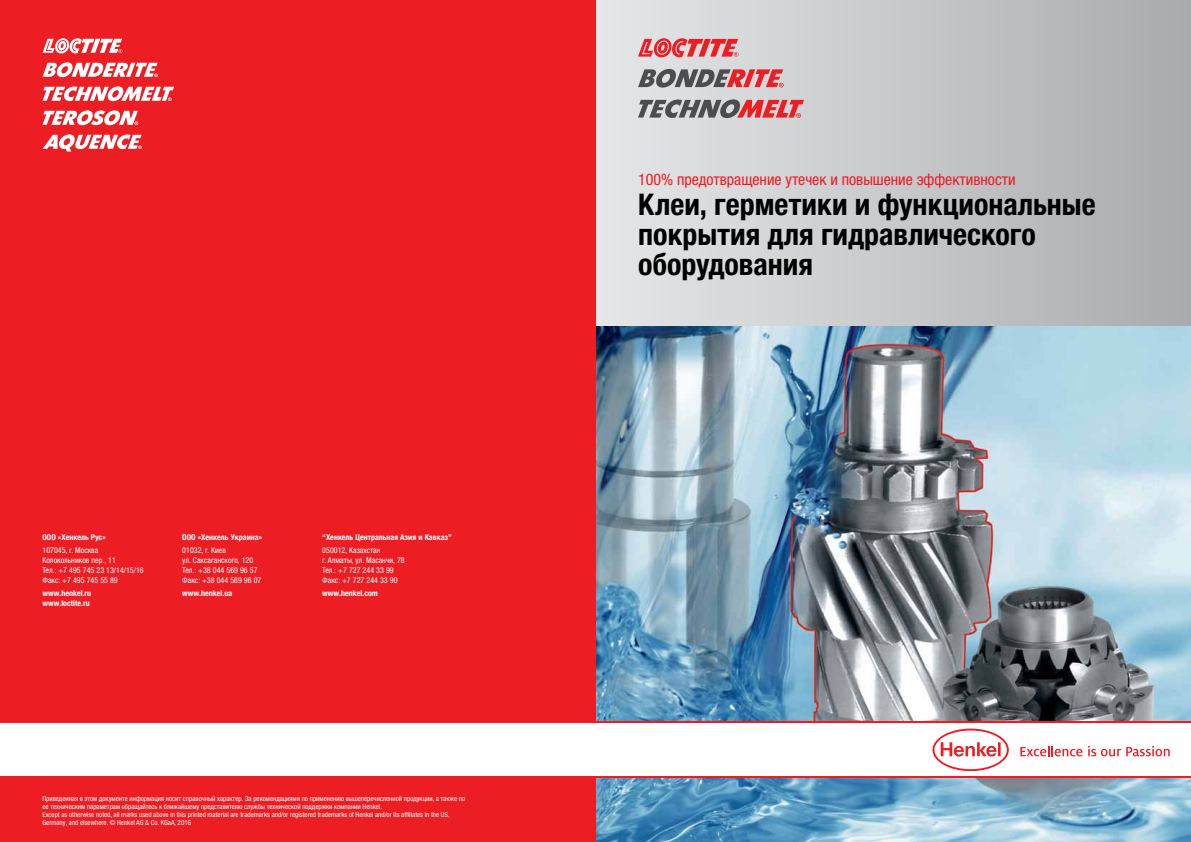
<style>
.page{position:relative;width:1191px;height:842px;background:#fff}
.page>*{position:absolute;margin:0;border:0;box-sizing:border-box;transform-origin:0 0}
.t1{font:700 condensed 30px/30px "Helvetica Neue LTW1 G";color:#000}
.t2{font:condensed 16px "Helvetica Neue LTW1 G";color:#ed1d24}
.t3{font:condensed 8px/10px "Helvetica Neue LTW1 G";color:#fff}
.t4{font:700 condensed 8px/10px "Helvetica Neue LTW1 G";color:#fff}
.t5{font:condensed 7px/8px "Helvetica Neue LTW1 G";color:#fff}
</style>
<div class="page">
<div style="left:595px;top:0;width:596px;height:842px;background:linear-gradient(to right,#e6e7e8,#a8abad)"></div>
<img style="left:595px;top:326px;width:596px;height:516px">
<div style="left:0;top:0;width:595px;height:842px;background:#ed1d24"></div>
<svg style="left:638px;top:99px;width:166px;height:19px;background:#aa7d7f"></svg>
<svg style="left:638px;top:38px;width:100px;height:19px;background:#e57377"></svg>
<svg style="left:638px;top:69px;width:145px;height:19px;background:#a87b7e"></svg>
<div style="left:0;top:721px;width:1191px;height:57px;background:#fff"></div>
<hr style="left:0;top:721px;width:1191px;height:2px;background:#ed1d24">
<hr style="left:0;top:776px;width:1191px;height:2px;background:#ed1d24">
<svg style="left:932px;top:729px;width:76px;height:42px"></svg>
<svg style="left:1020px;top:746px;width:62px;height:10px"></svg>
<svg style="left:1088px;top:746px;width:81px;height:10px"></svg>
<svg style="left:43px;top:38px;width:79px;height:15px"></svg>
<svg style="left:43px;top:62px;width:115px;height:15px"></svg>
<svg style="left:43px;top:86px;width:131px;height:15px"></svg>
<svg style="left:43px;top:110px;width:95px;height:15px"></svg>
<svg style="left:43px;top:134px;width:99px;height:17px"></svg>
<p class="t4" style="left:43px;top:532px;width:65px">ООО «Хенкель Рус»</p>
<p class="t3" style="left:43px;top:545px;width:103px">107045, г. Москва<br>Колокольников пер., 11<br>Тел.: +7 495 745 23 13/14/15/16<br>Факс: +7 495 745 55 89</p>
<p class="t4" style="left:43px;top:588px;width:50px">www.henkel.ru www.loctite.ru</p>
<p class="t4" style="left:182px;top:532px;width:81px">ООО «Хенкель Украина»</p>
<p class="t3" style="left:182px;top:545px;width:81px">01032, г. Киев<br>ул. Саксаганского, 120<br>Тел.: +38 044 569 96 57<br>Факс: +38 044 569 96 07</p>
<p class="t4" style="left:182px;top:588px;width:51px">www.henkel.ua</p>
<p class="t4" style="left:322px;top:532px;width:131px">“Хенкель Центральная Азия и Кавказ”</p>
<p class="t3" style="left:322px;top:545px;width:84px">050012, Казахстан<br>г. Алматы, ул. Масанчи, 78<br>Тел.: +7 727 244 33 99<br>Факс: +7 727 244 33 90</p>
<p class="t4" style="left:322px;top:588px;width:57px">www.henkel.com</p>
<p class="t5" style="left:43px;top:795px;width:424px">Приведенная в этом документе информация носит справочный характер. За рекомендациями по применению вышеперечисленной продукции, а также по ее техническим параметрам обращайтесь к ближайшему представителю службы технической поддержки компании Henkel.</p>
<p class="t5" style="left:43px;top:811px;width:409px">Except as otherwise noted, all marks used above in this printed material are trademarks and/or registered trademarks of Henkel and/or its affiliates in the US,<br>Germany, and elsewhere. © Henkel AG &amp; Co. KGaA, 2016</p>
<h2 class="t2" style="left:638px;top:170px;width:379px">100% предотвращение утечек и повышение эффективности</h2>
<h1 class="t1" style="left:638px;top:189px;width:459px">Клеи, герметики и функциональные покрытия для гидравлического оборудования</h1>
</div>
